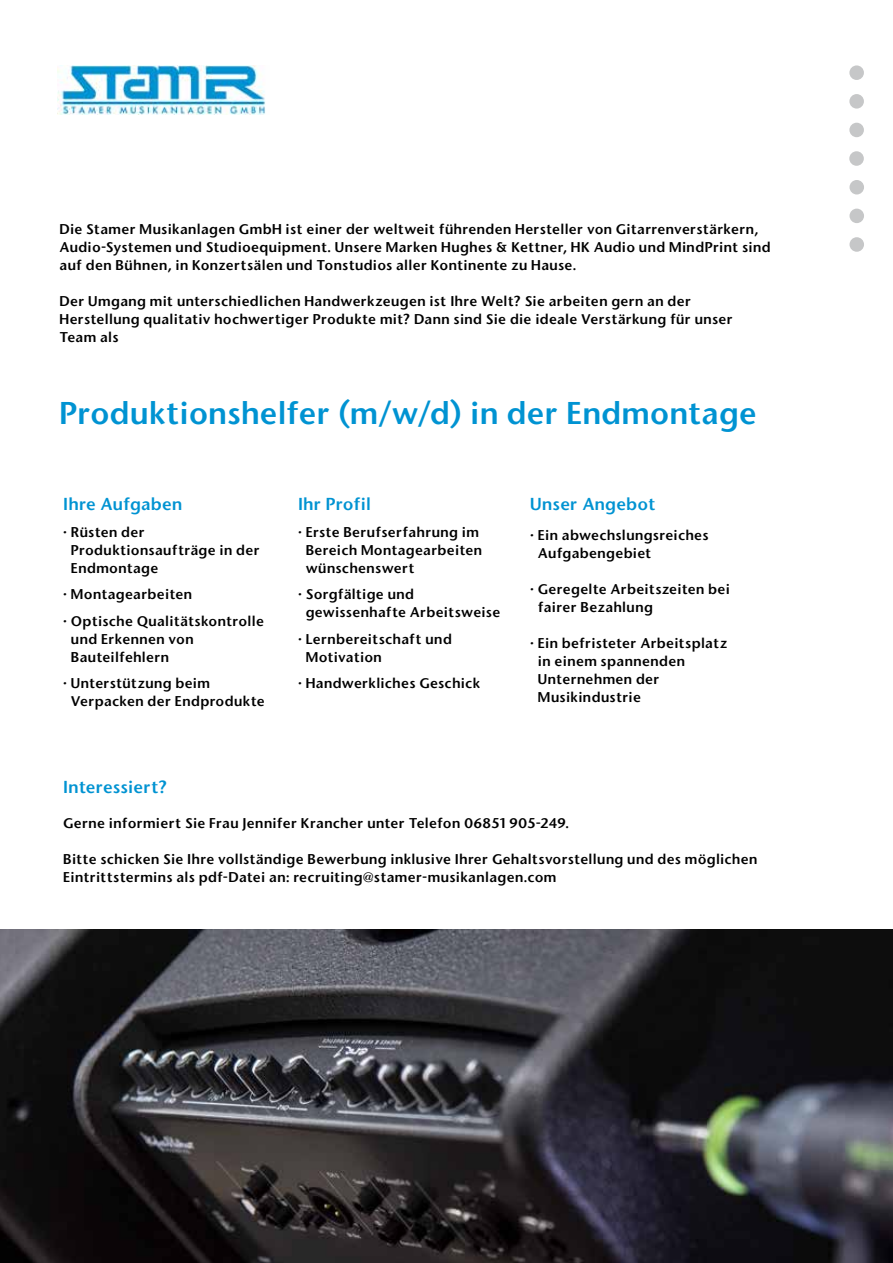
<style>
.page{position:relative;width:893px;height:1263px;background:#fff}
.page>*{position:absolute;margin:0;border:0;box-sizing:border-box;transform-origin:0 0}
.t1{font:30px "Stone Sans Semi Boold";letter-spacing:.01em;color:#0093d2}
.t2{font:16.5px "Stone Sans Semi Boold";letter-spacing:.015em;color:#0093d2}
.t3{font:13.5px/18px "Stone Sans Semi Boold";letter-spacing:.02em;color:#000}
</style>
<div class="page">
<img style="left:0;top:930px;width:893px;height:333px">
<div style="left:849px;top:65px;width:15px;height:15px;background:#c6c7c8;border-radius:50%"></div>
<div style="left:849px;top:94px;width:15px;height:15px;background:#c6c7c8;border-radius:50%"></div>
<div style="left:849px;top:123px;width:15px;height:14px;background:#c6c7c8;border-radius:50%"></div>
<div style="left:849px;top:151px;width:15px;height:15px;background:#c6c7c8;border-radius:50%"></div>
<div style="left:849px;top:180px;width:15px;height:14px;background:#c6c7c8;border-radius:50%"></div>
<div style="left:849px;top:209px;width:15px;height:14px;background:#c6c7c8;border-radius:50%"></div>
<div style="left:849px;top:237px;width:15px;height:15px;background:#c6c7c8;border-radius:50%"></div>
<img style="left:57px;top:65px;width:209px;height:49px">
<p class="t3" style="left:60px;top:220px;width:713px">Die Stamer Musikanlagen GmbH ist einer der weltweit führenden Hersteller von Gitarrenverstärkern,<br>Audio-Systemen und Studioequipment. Unsere Marken Hughes &amp; Kettner, HK Audio und MindPrint sind auf den Bühnen, in Konzertsälen und Tonstudios aller Kontinente zu Hause.</p>
<p class="t3" style="left:60px;top:292px;width:675px">Der Umgang mit unterschiedlichen Handwerkzeugen ist Ihre Welt? Sie arbeiten gern an der<br>Herstellung qualitativ hochwertiger Produkte mit? Dann sind Sie die ideale Verstärkung für unser<br>Team als</p>
<h1 class="t1" style="left:60px;top:394px;width:699px">Produktionshelfer (m/w/d) in der Endmontage</h1>
<p class="t2" style="left:63px;top:494px;width:121px">Ihre Aufgaben</p>
<p class="t3" style="left:71px;top:523px;width:190px;text-indent:-8px">• Rüsten der<br>Produktionsaufträge in der<br>Endmontage</p>
<p class="t3" style="left:63px;top:585px;width:130px">• Montagearbeiten</p>
<p class="t3" style="left:71px;top:612px;width:195px;text-indent:-8px">• Optische Qualitätskontrolle und Erkennen von<br>Bauteilfehlern</p>
<p class="t3" style="left:71px;top:674px;width:195px;text-indent:-8px">• Unterstützung beim<br>Verpacken der Endprodukte</p>
<p class="t2" style="left:298px;top:494px;width:74px">Ihr Profil</p>
<p class="t3" style="left:306px;top:523px;width:178px;text-indent:-8px">• Erste Berufserfahrung im<br>Bereich Montagearbeiten wünschenswert</p>
<p class="t3" style="left:306px;top:585px;width:196px;text-indent:-8px">• Sorgfältige und gewissenhafte Arbeitsweise</p>
<p class="t3" style="left:306px;top:630px;width:148px;text-indent:-8px">• Lernbereitschaft und<br>Motivation</p>
<p class="t3" style="left:298px;top:674px;width:184px">• Handwerkliches Geschick</p>
<p class="t2" style="left:530px;top:493px;width:127px">Unser Angebot</p>
<p class="t3" style="left:538px;top:526px;width:172px;text-indent:-8px">• Ein abwechslungsreiches<br>Aufgabengebiet</p>
<p class="t3" style="left:538px;top:580px;width:193px;text-indent:-8px">• Geregelte Arbeitszeiten bei fairer Bezahlung</p>
<p class="t3" style="left:538px;top:634px;width:191px;text-indent:-8px">• Ein befristeter Arbeitsplatz in einem spannenden<br>Unternehmen der<br>Musikindustrie</p>
<p class="t2" style="left:63px;top:776px;width:105px">Interessiert?</p>
<p class="t3" style="left:63px;top:814px;width:507px">Gerne informiert Sie Frau Jennifer Krancher unter Telefon 06851 905-249.</p>
<p class="t3" style="left:63px;top:850px;width:696px">Bitte schicken Sie Ihre vollständige Bewerbung inklusive Ihrer Gehaltsvorstellung und des möglichen<br>Eintrittstermins als pdf-Datei an: recruiting@stamer-musikanlagen.com</p>
</div>
